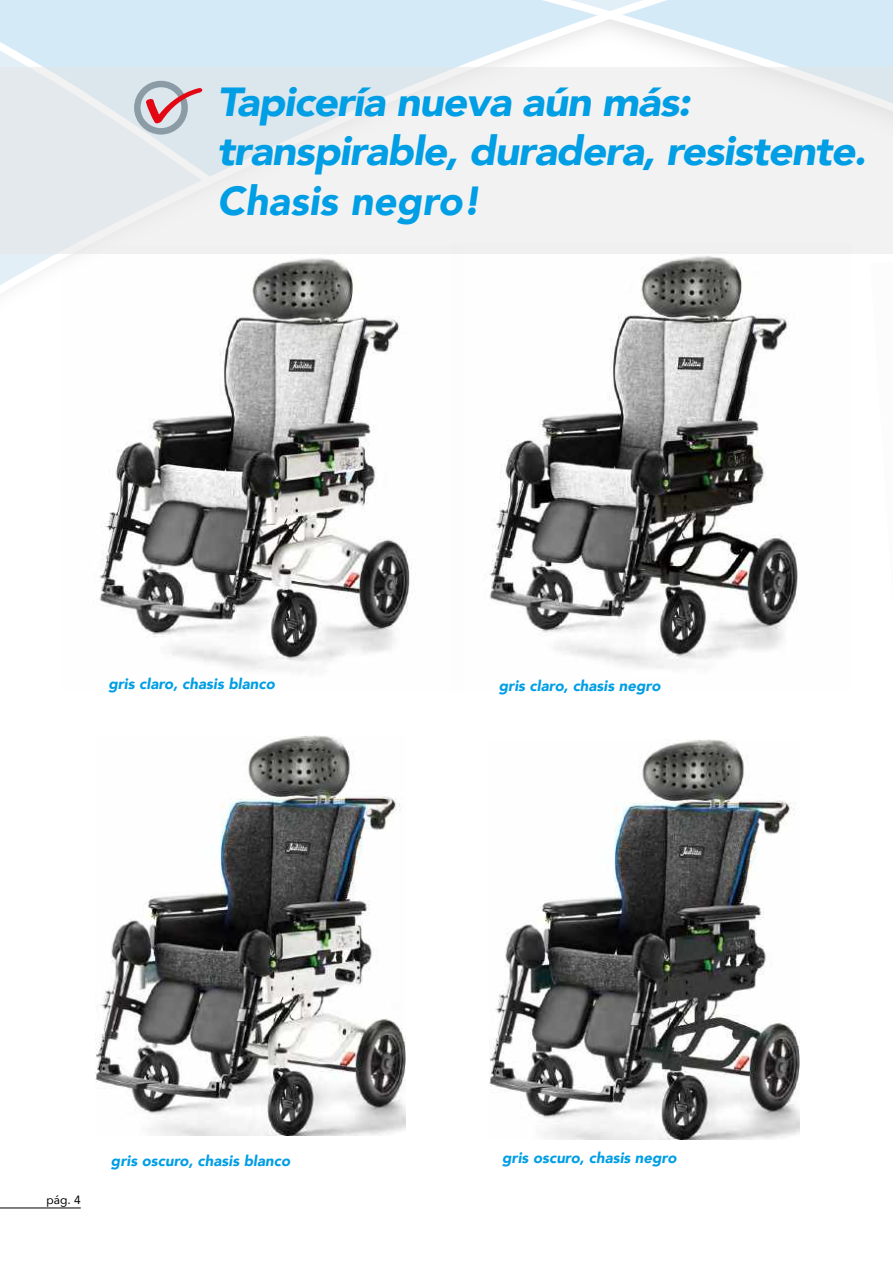
<style>
.page{position:relative;width:893px;height:1263px;background:#fff}
.page>*{position:absolute;margin:0;border:0;box-sizing:border-box;transform-origin:0 0}
.t1{font:italic 900 40.5px/49.5px "Avenir";letter-spacing:-.03em;color:#009ee4;scale:1.06 1}
.t2{font:italic 900 15px "Avenir";color:#009ee4}
.t3{font:12px "Avenir";color:#000}
</style>
<div class="page">
<div style="left:0;top:67px;width:893px;height:187px;background:linear-gradient(to right,#eaedef,#f5f4f3)"></div>
<svg style="left:0;top:0;width:893px;height:185px"></svg>
<img style="left:452px;top:243px;width:400px;height:425px">
<img style="left:62px;top:245px;width:401px;height:427px">
<img style="left:96px;top:736px;width:309px;height:399px">
<img style="left:490px;top:740px;width:309px;height:399px">
<hr style="left:0;top:1208px;width:81px;height:1px;background:#000">
<h1 class="t1" style="left:217px;top:78px;width:613px">Tapicería nueva aún más: transpirable, duradera, resistente.<br>Chasis negro!</h1>
<p class="t2" style="left:108px;top:675px;width:168px">gris claro, chasis blanco</p>
<p class="t2" style="left:499px;top:677px;width:163px">gris claro, chasis negro</p>
<p class="t3" style="left:47px;top:1195px;width:36px">pág. 4</p>
<p class="t2" style="left:111px;top:1153px;width:181px">gris oscuro, chasis blanco</p>
<p class="t2" style="left:502px;top:1149px;width:176px">gris oscuro, chasis negro</p>
</div>
